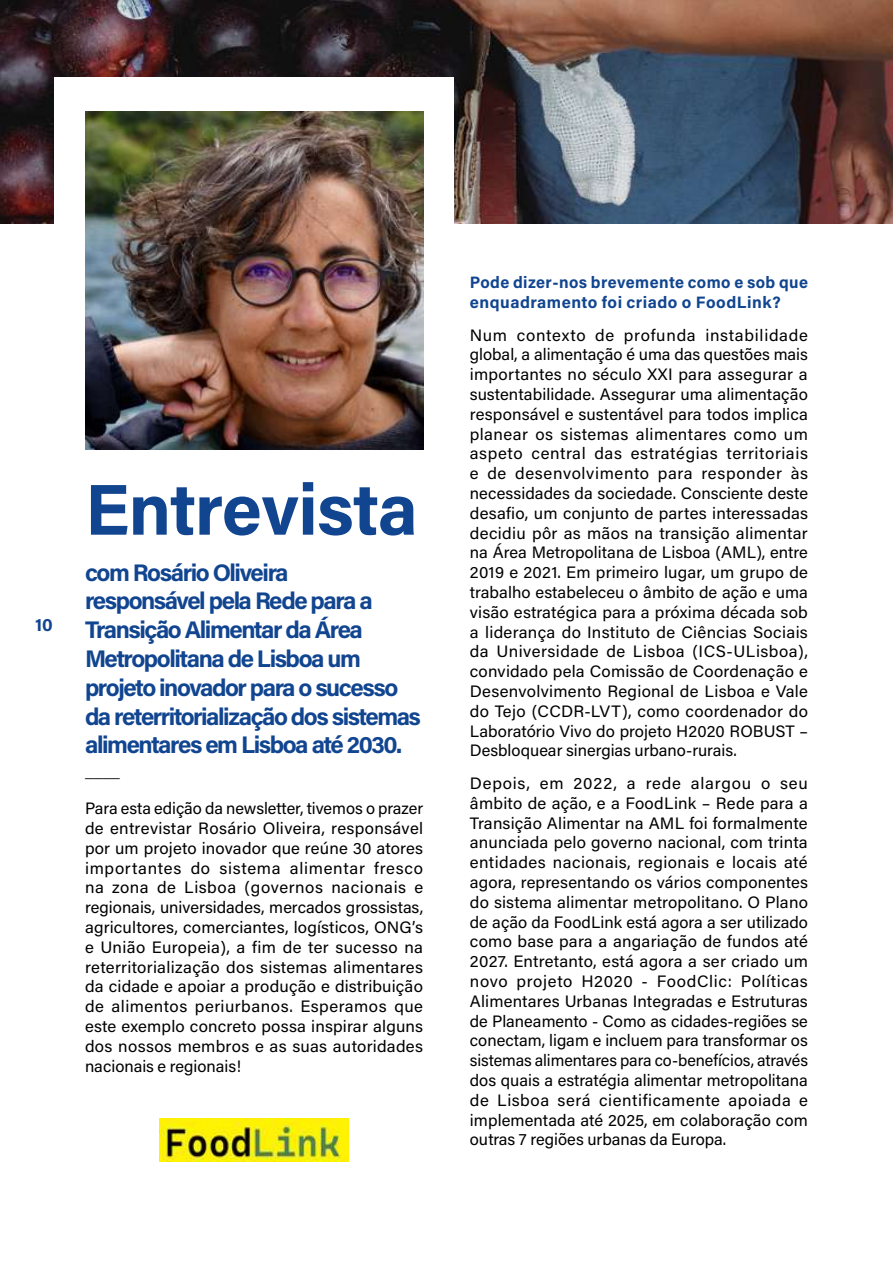
<style>
.page{position:relative;width:893px;height:1263px;background:#fff}
.page>*{position:absolute;margin:0;border:0;box-sizing:border-box;transform-origin:0 0}
.t1{font:700 72px "Acumin Pro";letter-spacing:-.015em;color:#114590}
.t2{font:700 24px/28.8px "Acumin Pro";letter-spacing:-.06em;color:#114590}
.t3{font:700 18px "Acumin Pro";color:#114590}
.t4{font:16.5px/19.8px "Acumin Pro";color:#000;text-align:justify}
.t5{font:700 16.5px/19.8px "Acumin Pro";letter-spacing:.03em;color:#114590}
.t6{font:700 16.5px "Acumin Pro";color:#000}
</style>
<div class="page">
<img style="left:0;top:0;width:893px;height:223px">
<div style="left:54px;top:78px;width:400px;height:531px;background:#fff"></div>
<img style="left:85px;top:112px;width:338px;height:338px">
<img style="left:159px;top:1119px;width:190px;height:42px">
<p class="t3" style="left:35px;top:612px;width:19px">10</p>
<h1 class="t1" style="left:85px;top:459px;width:334px">Entrevista</h1>
<h2 class="t2" style="left:85px;top:557px;width:337px">com Rosário Oliveira<br>responsável pela Rede para a<br>Transição Alimentar da Área<br>Metropolitana de Lisboa um projeto inovador para o sucesso da reterritorialização dos sistemas alimentares em Lisboa até 2030.</h2>
<p class="t6" style="left:85px;top:760px;width:36px">____</p>
<p class="t4" style="left:85px;top:798px;width:340px">Para esta edição da newsletter, tivemos o prazer de entrevistar Rosário Oliveira, responsável por um projeto inovador que reúne 30 atores importantes do sistema alimentar fresco na zona de Lisboa (governos nacionais e regionais, universidades, mercados grossistas, agricultores, comerciantes, logísticos, ONG’s e União Europeia), a fim de ter sucesso na reterritorialização dos sistemas alimentares da cidade e apoiar a produção e distribuição de alimentos periurbanos. Esperamos que este exemplo concreto possa inspirar alguns dos nossos membros e as suas autoridades nacionais e regionais!</p>
<p class="t5" style="left:470px;top:272px;width:340px">Pode dizer-nos brevemente como e sob que enquadramento foi criado o FoodLink?</p>
<p class="t4" style="left:470px;top:324px;width:340px">Num contexto de profunda instabilidade global, a alimentação é uma das questões mais importantes no século XXI para assegurar a sustentabilidade. Assegurar uma alimentação responsável e sustentável para todos implica planear os sistemas alimentares como um aspeto central das estratégias territoriais e de desenvolvimento para responder às necessidades da sociedade. Consciente deste desafio, um conjunto de partes interessadas decidiu pôr as mãos na transição alimentar na Área Metropolitana de Lisboa (AML), entre 2019 e 2021. Em primeiro lugar, um grupo de trabalho estabeleceu o âmbito de ação e uma visão estratégica para a próxima década sob a liderança do Instituto de Ciências Sociais da Universidade de Lisboa (ICS-ULisboa), convidado pela Comissão de Coordenação e Desenvolvimento Regional de Lisboa e Vale do Tejo (CCDR-LVT), como coordenador do Laboratório Vivo do projeto H2020 ROBUST – Desbloquear sinergias urbano-rurais.</p>
<p class="t4" style="left:470px;top:773px;width:340px">Depois, em 2022, a rede alargou o seu âmbito de ação, e a FoodLink – Rede para a Transição Alimentar na AML foi formalmente anunciada pelo governo nacional, com trinta entidades nacionais, regionais e locais até agora, representando os vários componentes do sistema alimentar metropolitano. O Plano de ação da FoodLink está agora a ser utilizado como base para a angariação de fundos até 2027. Entretanto, está agora a ser criado um novo projeto H2020 - FoodClic: Políticas Alimentares Urbanas Integradas e Estruturas de Planeamento - Como as cidades-regiões se conectam, ligam e incluem para transformar os sistemas alimentares para co-benefícios, através dos quais a estratégia alimentar metropolitana de Lisboa será cientificamente apoiada e implementada até 2025, em colaboração com outras 7 regiões urbanas da Europa.</p>
</div>
